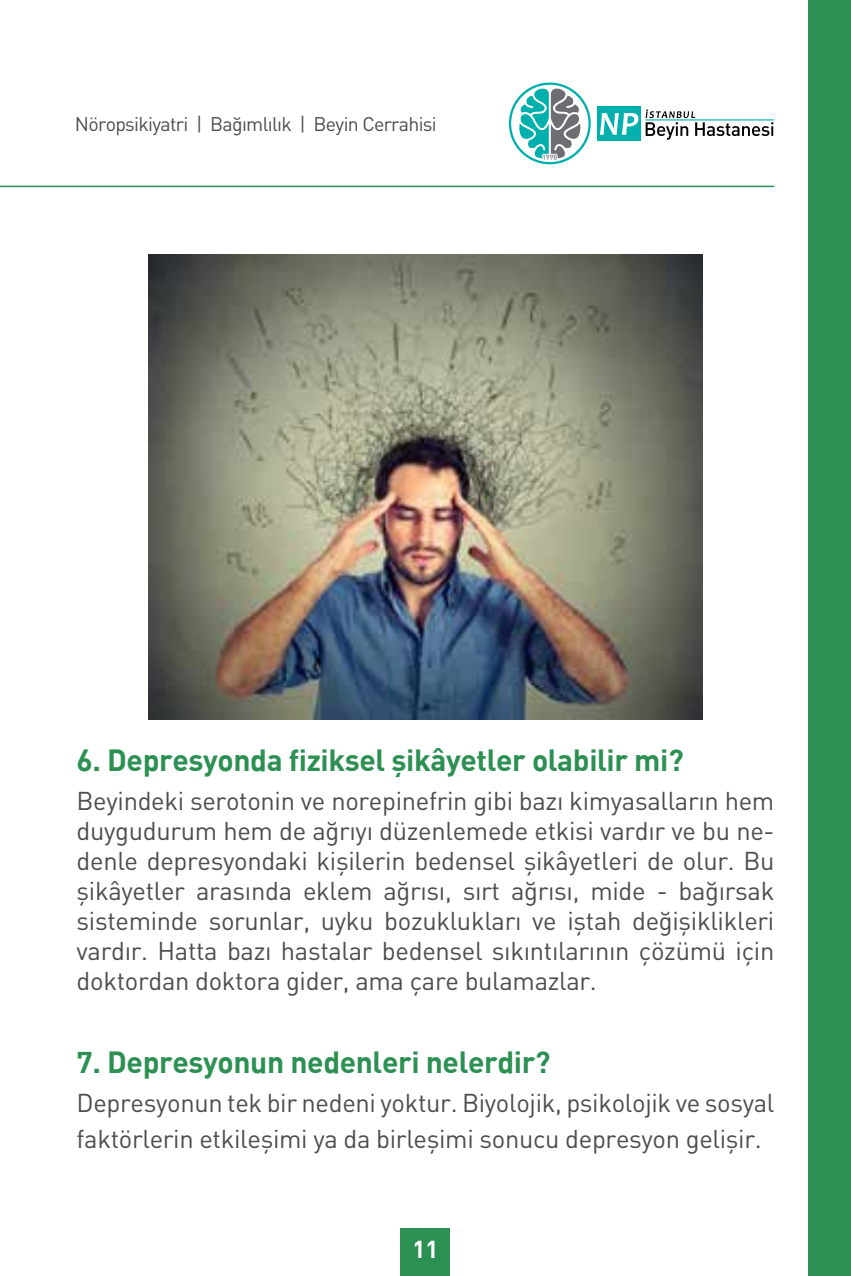
<style>
.page{position:relative;width:851px;height:1276px;background:#fff}
.page>*{position:absolute;margin:0;border:0;box-sizing:border-box;transform-origin:0 0}
.t1{font:700 30px "DIN";letter-spacing:-.015em;color:#2b9052}
.t2{font:25.5px/30px "DIN";letter-spacing:-.015em;color:#4d4d4f;text-align:justify}
.t3{font:700 24px "DIN";color:#fff}
.t4{font:19.5px "DIN";letter-spacing:-.035em;color:#4d4d4f}
</style>
<div class="page">
<div style="left:596px;top:106px;width:44px;height:35px;background:#00b0ac"></div>
<svg style="left:599px;top:113px;width:39px;height:22px"></svg>
<hr style="left:645px;top:119px;width:129px;height:1px;background:#00b0ac">
<svg style="left:645px;top:109px;width:128px;height:31px"></svg>
<svg style="left:509px;top:82px;width:81px;height:82px"></svg>
<hr style="left:0;top:186px;width:773px;height:1px;background:#2b9052">
<div style="left:400px;top:1227px;width:50px;height:49px;background:#2b9052"></div>
<div style="left:808px;top:0;width:42px;height:1276px;background:#2b9052"></div>
<img style="left:148px;top:254px;width:554px;height:465px">
<p class="t4" style="left:75px;top:112px;width:363px">Nöropsikiyatri | Bağımlılık | Beyin Cerrahisi</p>
<p class="t1" style="left:77px;top:741px;width:608px">6. Depresyonda fiziksel şikâyetler olabilir mi?</p>
<p class="t2" style="left:77px;top:785px;width:699px">Beyindeki serotonin ve norepinefrin gibi bazı kimyasalların hem duygudurum hem de ağrıyı düzenlemede etkisi vardır ve bu ne&shy;denle depresyondaki kişilerin bedensel şikâyetleri de olur. Bu şikâyetler arasında eklem ağrısı, sırt ağrısı, mide - bağırsak sisteminde sorunlar, uyku bozuklukları ve iştah değişiklikleri vardır. Hatta bazı hastalar bedensel sıkıntılarının çözümü için doktordan doktora gider, ama çare bulamazlar.</p>
<p class="t1" style="left:77px;top:1042px;width:475px">7. Depresyonun nedenleri nelerdir?</p>
<p class="t2" style="left:77px;top:1083px;width:699px;line-height:36px">Depresyonun tek bir nedeni yoktur. Biyolojik, psikolojik ve sosyal faktörlerin etkileşimi ya da birleşimi sonucu depresyon gelişir.</p>
<p class="t3" style="left:412px;top:1233px;width:28px">11</p>
</div>
